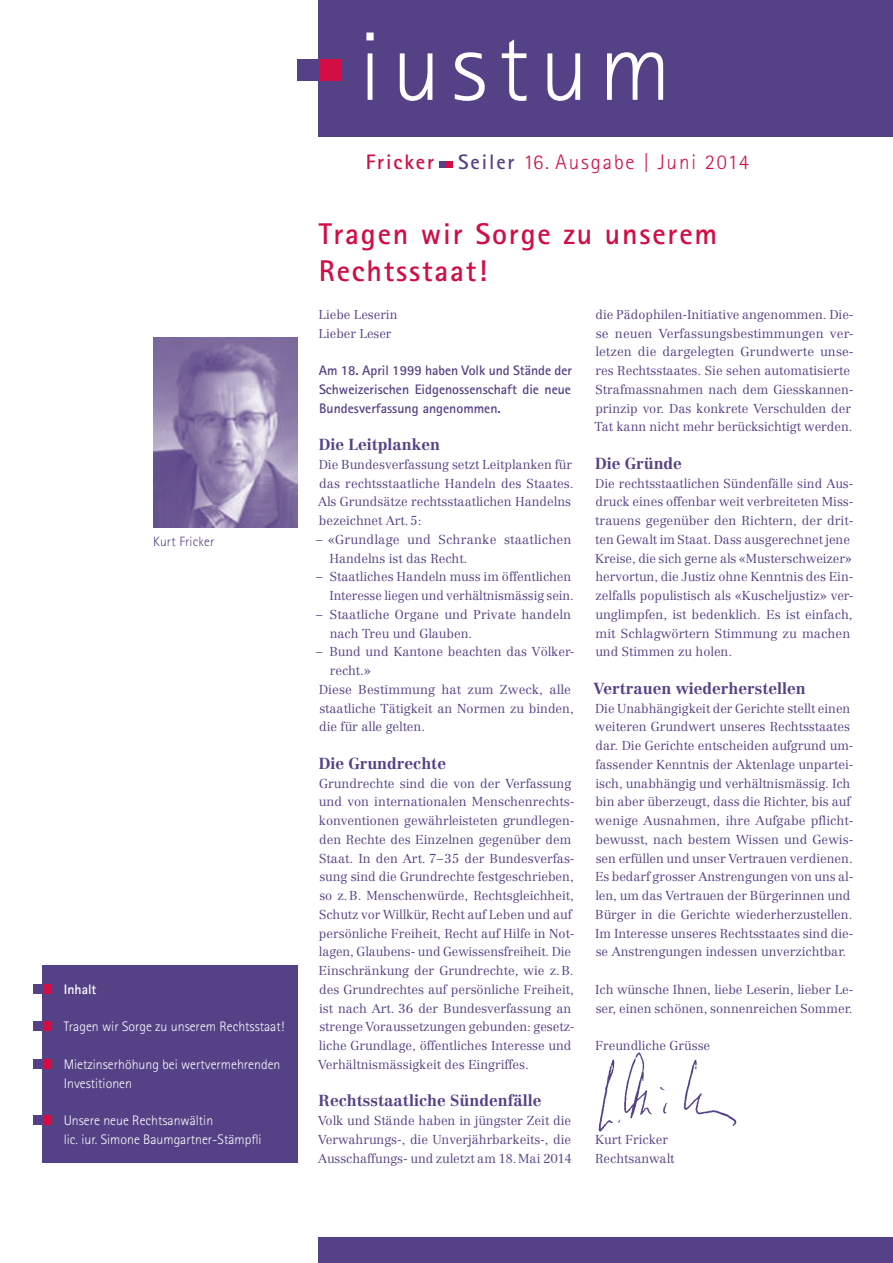
<style>
.page{position:relative;width:893px;height:1263px;background:#fff}
.page>*{position:absolute;margin:0;border:0;box-sizing:border-box;transform-origin:0 0}
.t1{font:300 97.5px "Rotis Sans Serif";letter-spacing:.11em;color:#fff}
.t2{font:700 30px/37.5px "Rotis Sans Serif";letter-spacing:.06em;color:#d20d44}
.t3{font:300 21px "Rotis Sans Serif";letter-spacing:.09em;color:#d20d44}
.t4{font:700 15.75px "Centennial";color:#554186}
.t5{font:300 13.8px/18.8px "Rotis Sans Serif";color:#fff}
.t6{font:700 13.8px/18.8px "Rotis Sans Serif";color:#554186;text-align:justify}
.t7{font:700 13.8px "Rotis Sans Serif";color:#fff}
.t8{font:300 13.5px "Rotis Sans Serif";letter-spacing:.015em;color:#554186}
.t9{font:300 12.75px/18.8px "Centennial";color:#554186}
.t10{font:300 12.6px/18.8px "Centennial";color:#554186}
.s1{font-weight:700}
.s2{font-weight:700;color:#554186}
</style>
<div class="page">
<div style="left:319px;top:0;width:574px;height:136px;background:#554186"></div>
<div style="left:319px;top:60px;width:21px;height:21px;background:#d20d44"></div>
<div style="left:298px;top:60px;width:21px;height:21px;background:#554186"></div>
<div style="left:446px;top:161px;width:6px;height:7px;background:#d20d44"></div>
<div style="left:440px;top:161px;width:6px;height:7px;background:#554186"></div>
<div style="left:43px;top:965px;width:255px;height:198px;background:#554186"></div>
<div style="left:43px;top:984px;width:9px;height:10px;background:#d20d44"></div>
<div style="left:33px;top:984px;width:10px;height:10px;background:#554186"></div>
<div style="left:43px;top:1021px;width:9px;height:10px;background:#d20d44"></div>
<div style="left:33px;top:1021px;width:10px;height:10px;background:#554186"></div>
<div style="left:43px;top:1059px;width:9px;height:10px;background:#d20d44"></div>
<div style="left:33px;top:1059px;width:10px;height:10px;background:#554186"></div>
<div style="left:43px;top:1115px;width:9px;height:10px;background:#d20d44"></div>
<div style="left:33px;top:1115px;width:10px;height:10px;background:#554186"></div>
<div style="left:319px;top:1237px;width:574px;height:26px;background:#554186"></div>
<img style="left:153px;top:338px;width:145px;height:190px">
<img style="left:598px;top:1052px;width:139px;height:80px">
<p class="t8" style="left:153px;top:533px;width:63px">Kurt Fricker</p>
<p class="t7" style="left:64px;top:980px;width:34px">Inhalt</p>
<p class="t5" style="left:64px;top:1017px;width:222px">Tragen wir Sorge zu unserem Rechtsstaat!</p>
<p class="t5" style="left:64px;top:1055px;width:218px">Mietzinserhöhung bei wertvermehrenden<br>Investitionen</p>
<p class="t5" style="left:64px;top:1111px;width:199px">Unsere neue Rechtsanwältin<br>lic. iur. Simone Baumgartner-Stämpfli</p>
<h1 class="t1" style="left:359px;top:11px;width:313px">iustum</h1>
<h3 class="t3" style="left:366px;top:150px;width:385px"><span class="s1">Fricker</span> <span class="s2">Seiler</span> 16. Ausgabe | Juni 2014</h3>
<h2 class="t2" style="left:319px;top:214px;width:400px">Tragen wir Sorge zu unserem<br>Rechtsstaat!</h2>
<p class="t10" style="left:319px;top:305px;width:80px">Liebe Leserin<br>Lieber Leser</p>
<p class="t6" style="left:319px;top:361px;width:255px">Am 18. April 1999 haben Volk und Stände der Schweizerischen Eidgenossenschaft die neue Bundesverfassung angenommen.</p>
<p class="t4" style="left:319px;top:435px;width:123px">Die Leitplanken</p>
<p class="t9" style="left:318px;top:455px;width:257px">Die Bundesverfassung setzt Leitplanken für das rechtsstaatliche Handeln des Staates.<br>Als Grundsätze rechtsstaatlichen Handelns bezeichnet Art.5:</p>
<p class="t9" style="left:329px;top:530px;width:243px;text-indent:-13px">– «Grundlage und Schranke staatlichen<br>Handelns ist das Recht.</p>
<p class="t9" style="left:316px;top:567px;width:259px;text-align:right">– Staatliches Handeln muss im öffentlichen<br>Interesse liegen und verhältnismässig sein.</p>
<p class="t9" style="left:330px;top:605px;width:243px;text-indent:-14px">– Staatliche Organe und Private handeln nach Treu und Glauben.</p>
<p class="t9" style="left:316px;top:642px;width:260px">– Bund und Kantone beachten das Völker-</p>
<p class="t9" style="left:330px;top:661px;width:43px">recht.»</p>
<p class="t9" style="left:319px;top:680px;width:254px">Diese Bestimmung hat zum Zweck, alle</p>
<p class="t9" style="left:319px;top:699px;width:256px">staatliche Tätigkeit an Normen zu binden,</p>
<p class="t9" style="left:319px;top:717px;width:107px">die für alle gelten.</p>
<p class="t4" style="left:319px;top:754px;width:129px">Die Grundrechte</p>
<p class="t9" style="left:318px;top:774px;width:258px">Grundrechte sind die von der Verfassung und von internationalen Menschenrechts&shy;konventionen gewährleisteten grundlegen&shy;den Rechte des Einzelnen gegenüber dem Staat. In den Art. 7–35 der Bundesverfas&shy;sung sind die Grundrechte festgeschrieben, so z.B. Menschenwürde, Rechtsgleichheit, Schutz vor Willkür, Recht auf Leben und auf persönliche Freiheit, Recht auf Hilfe in Not&shy;lagen, Glaubens- und Gewissensfreiheit. Die Einschränkung der Grundrechte, wie z.B. des Grundrechtes auf persönliche Freiheit, ist nach Art. 36 der Bundesverfassung an strenge Voraussetzungen gebunden: gesetz&shy;liche Grundlage, öffentliches Interesse und Verhältnismässigkeit des Eingriffes.</p>
<p class="t4" style="left:319px;top:1091px;width:224px">Rechtsstaatliche Sündenfälle</p>
<p class="t9" style="left:318px;top:1111px;width:255px;text-align:justify">Volk und Stände haben in jüngster Zeit die Verwahrungs-, die Unverjährbarkeits-, die Ausschaffungs- und zuletzt am 18.Mai 2014</p>
<p class="t9" style="left:595px;top:305px;width:261px">die Pädophilen-Initiative angenommen. Die&shy;se neuen Verfassungsbestimmungen ver&shy;letzen die dargelegten Grundwerte unse&shy;res Rechtsstaates. Sie sehen automatisierte Strafmassnahmen nach dem Giesskannen&shy;prinzip vor. Das konkrete Verschulden der Tat kann nicht mehr berücksichtigt werden.</p>
<p class="t4" style="left:595px;top:454px;width:88px">Die Gründe</p>
<p class="t9" style="left:595px;top:474px;width:260px">Die rechtsstaatlichen Sündenfälle sind Aus&shy;druck eines offenbar weit verbreiteten Miss&shy;trauens gegenüber den Richtern, der drit&shy;ten Gewalt im Staat. Dass ausgerechnet jene Kreise, die sich gerne als «Musterschweizer» hervortun, die Justiz ohne Kenntnis des Ein&shy;zelfalls populistisch als «Kuscheljustiz» ver&shy;unglimpfen, ist bedenklich. Es ist einfach, mit Schlagwörtern Stimmung zu machen und Stimmen zu holen.</p>
<p class="t4" style="left:593px;top:679px;width:214px">Vertrauen wiederherstellen</p>
<p class="t9" style="left:595px;top:699px;width:260px">Die Unabhängigkeit der Gerichte stellt einen weiteren Grundwert unseres Rechtsstaates dar. Die Gerichte entscheiden aufgrund um&shy;fassender Kenntnis der Aktenlage unpartei&shy;isch, unabhängig und verhältnismässig. Ich bin aber überzeugt, dass die Richter, bis auf wenige Ausnahmen, ihre Aufgabe pflicht&shy;bewusst, nach bestem Wissen und Gewis&shy;sen erfüllen und unser Vertrauen verdienen.<br>Es bedarf grosser Anstrengungen von uns al&shy;len, um das Vertrauen der Bürgerinnen und Bürger in die Gerichte wiederherzustellen.<br>Im Interesse unseres Rechtsstaates sind die&shy;se Anstrengungen indessen unverzichtbar.</p>
<p class="t9" style="left:595px;top:980px;width:260px">Ich wünsche Ihnen, liebe Leserin, lieber Le&shy;ser, einen schönen, sonnenreichen Sommer.</p>
<p class="t9" style="left:595px;top:1036px;width:117px">Freundliche Grüsse</p>
<p class="t9" style="left:595px;top:1130px;width:81px">Kurt Fricker<br>Rechtsanwalt</p>
</div>
